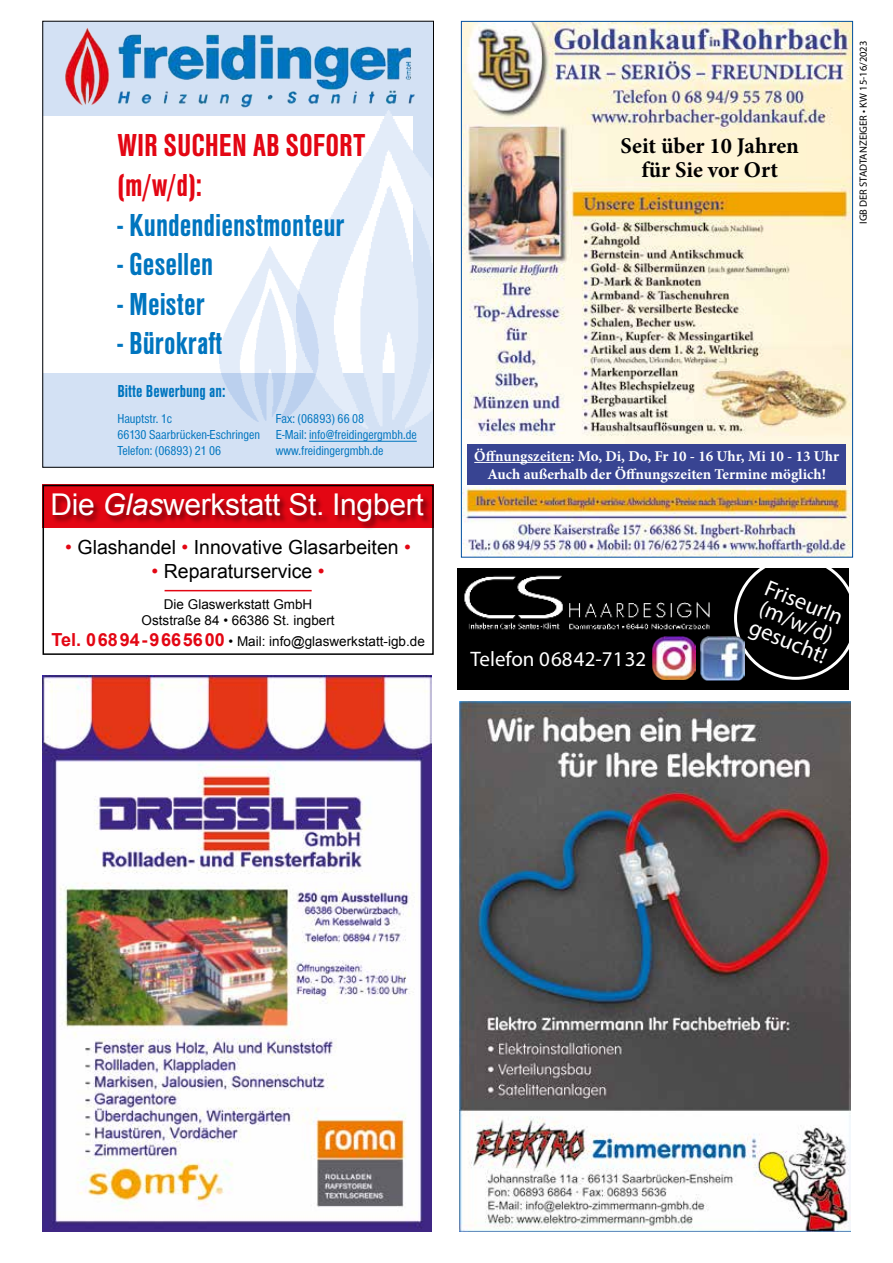
<style>
.page{position:relative;width:893px;height:1263px;background:#fff}
.page>*{position:absolute;margin:0;border:0;box-sizing:border-box;transform-origin:0 0}
.t1{font:700 condensed 33px "Sans";color:#0075bf}
.t2{font:700 condensed 33px/39.6px "Sans";color:#e30613}
.t3{font:30px "Arial";letter-spacing:-.01em;color:#fff}
.t4{font:22.8px/20.9px "Myriad Pro";color:#fff;text-align:justify}
.t5{font:700 22.5px/24px "Minion Pro";color:#000;text-align:center}
.t6{font:21px "Myriad Pro";color:#fff}
.t7{font:19.5px "Arial";color:#000}
.t8{font:700 condensed 18px "Sans";color:#0075bf}
.t9{font:700 15px/18px "Minion Pro";color:#fff;text-align:center}
.t10{font:condensed 13.5px/16.2px "Sans";color:#0075bf}
.t11{font:13.5px/16.2px "Arial";color:#000;text-align:center}
.t12{font:10.5px "Myriad Pro";color:#000}
.s1{font-style:italic}
.s2{color:#e30613}
.s3{font-weight:700;font-size:18px;color:#e30613}
</style>
<div class="page">
<img style="left:43px;top:675px;width:388px;height:556px">
<img style="left:460px;top:701px;width:390px;height:530px">
<div style="left:43px;top:21px;width:391px;height:446px;background:#d3e1f4"></div>
<div style="left:43px;top:117px;width:369px;height:256px;background:#fff"></div>
<img style="left:297px;top:110px;width:135px;height:318px">
<img style="left:219px;top:246px;width:100px;height:175px">
<img style="left:65px;top:28px;width:350px;height:80px">
<hr style="left:309px;top:441px;width:108px;height:1px;background:#0075bf">
<div style="left:43px;top:485px;width:391px;height:43px;background:#e30613"></div>
<div style="left:52px;top:493px;width:380px;height:38px;background:#000;opacity:.5"></div>
<hr style="left:165px;top:590px;width:147px;height:1px;background:#e30613">
<div style="left:43px;top:485px;width:391px;height:170px;border:2px solid #000"></div>
<img style="left:463px;top:23px;width:388px;height:532px">
<div style="left:468px;top:444px;width:378px;height:41px;background:#384492"></div>
<hr style="left:474px;top:462px;width:97px;height:1px;background:#fff">
<div style="left:458px;top:568px;width:391px;height:122px;background:#000"></div>
<img style="left:464px;top:575px;width:246px;height:55px">
<svg style="left:595px;top:575px;width:98px;height:21px"></svg>
<svg style="left:734px;top:568px;width:115px;height:112px"></svg>
<img style="left:701px;top:636px;width:44px;height:44px">
<img style="left:652px;top:637px;width:43px;height:43px">
<h1 class="t2" style="left:117px;top:126px;width:249px">WIR SUCHEN AB SOFORT (m/w/d):</h1>
<h1 class="t1" style="left:117px;top:206px;width:229px">- Kundendienstmonteur</h1>
<h1 class="t1" style="left:117px;top:246px;width:97px">- Gesellen</h1>
<h1 class="t1" style="left:117px;top:286px;width:89px">- Meister</h1>
<h1 class="t1" style="left:117px;top:325px;width:106px">- Bürokraft</h1>
<h3 class="t8" style="left:117px;top:381px;width:109px">Bitte Bewerbung an:</h3>
<p class="t10" style="left:117px;top:410px;width:144px">Hauptstr. 1c<br>66130 Saarbrücken-Eschringen<br>Telefon: (06893) 21 06</p>
<p class="t10" style="left:276px;top:410px;width:142px">Fax: (06893) 66 08<br>E-Mail: info@freidingergmbh.de www.freidingergmbh.de</p>
<h2 class="t3" style="left:50px;top:485px;width:375px">Die <span class="s1">Glas</span>werkstatt St. Ingbert</h2>
<h3 class="t7" style="left:65px;top:535px;width:347px"><span class="s2">•</span> Glashandel <span class="s2">•</span> Innovative Glasarbeiten <span class="s2">•</span></h3>
<h3 class="t7" style="left:152px;top:558px;width:174px"><span class="s2">•</span> Reparaturservice <span class="s2">•</span></h3>
<p class="t11" style="left:142px;top:596px;width:195px">Die Glaswerkstatt GmbH<br>Oststraße 84 • 66386 St. ingbert</p>
<p class="t11" style="left:51px;top:634px;width:375px"><span class="s3">Tel. 06894-9665600</span> • Mail: info@glaswerkstatt-igb.de</p>
<h3 class="t5" style="left:621px;top:134px;width:180px">Seit über 10 Jahren für Sie vor Ort</h3>
<p class="t12" style="left:857px;top:224px;width:185px;rotate:-90deg">IGB DER STADTANZEIGER • KW 15-16/2023</p>
<p class="t9" style="left:474px;top:447px;width:366px">Öffnungszeiten: Mo, Di, Do, Fr 10 - 16 Uhr, Mi 10 - 13 Uhr<br>Auch außerhalb der Öffnungszeiten Termine möglich!</p>
<h3 class="t6" style="left:471px;top:646px;width:177px">Telefon 0 68 42-71 32</h3>
<h3 class="t4" style="left:770px;top:577px;width:84px;rotate:22deg">FriseurIn (m/w/d) gesucht!</h3>
</div>
